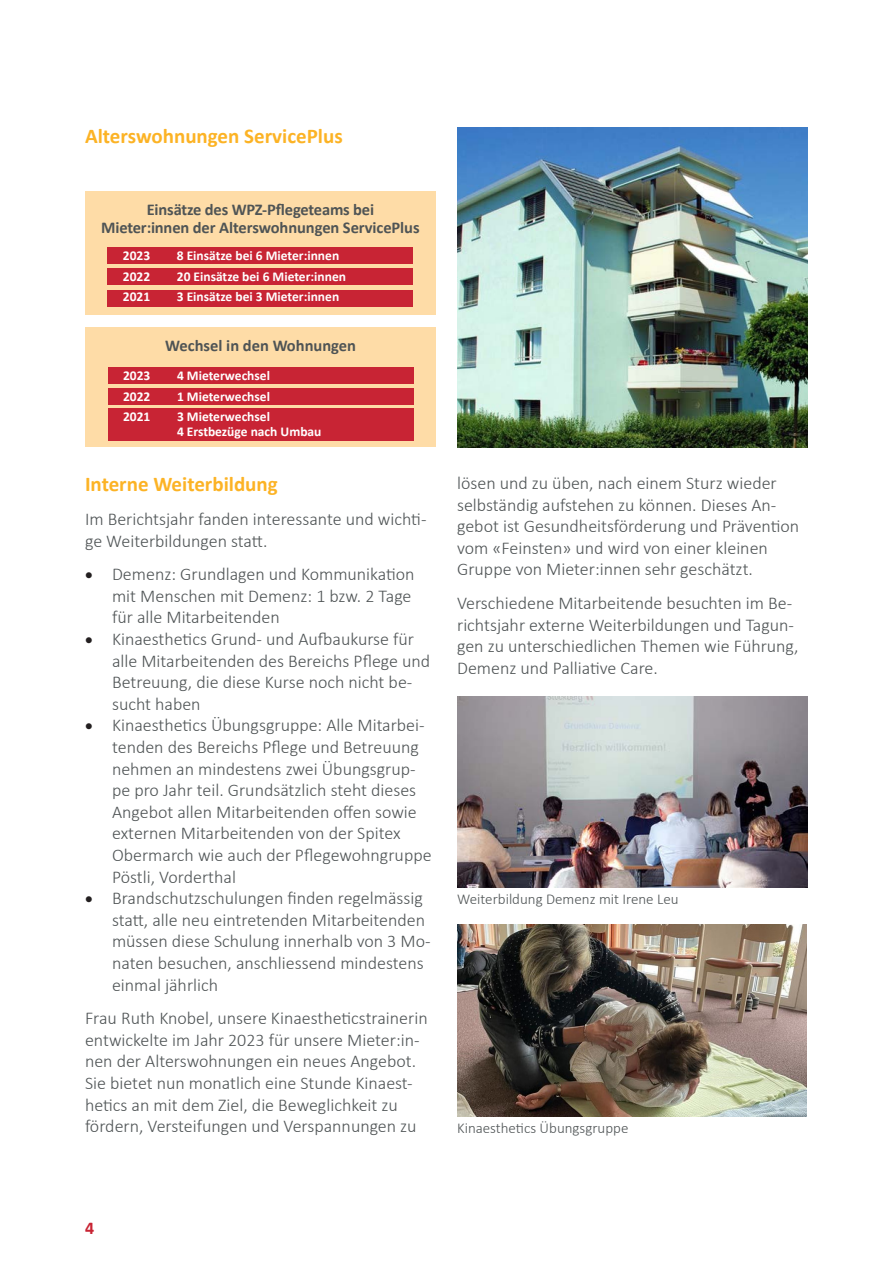
<style>
.page{position:relative;width:893px;height:1263px;background:#fff}
.page>*{position:absolute;margin:0;border:0;box-sizing:border-box;transform-origin:0 0}
.Titel{font:700 21px "Calibri";color:#fcb325}
.t1{font:300 18px/21.6px "Calibri";color:#4f5455}
.t2{font:700 18px "Calibri";color:#c82434}
.Lauftext_Blocksatz{font:700 16.5px/18px "Calibri";letter-spacing:-.01em;color:#4f5455;text-align:center}
.Lauftext_Blocksatz-2{font:300 15px "Calibri";color:#4f5455}
.t3{font:700 13.5px "Calibri";color:#fff}
.s1{color:#231f20}
</style>
<div class="page">
<img style="left:457px;top:128px;width:351px;height:319px">
<div style="left:85px;top:327px;width:351px;height:120px;background:#fedca7"></div>
<div style="left:108px;top:388px;width:305px;height:17px;background:#c82434"></div>
<div style="left:108px;top:408px;width:305px;height:32px;background:#c82434"></div>
<div style="left:108px;top:367px;width:305px;height:16px;background:#c82434"></div>
<div style="left:85px;top:191px;width:351px;height:124px;background:#fedca7"></div>
<div style="left:108px;top:268px;width:305px;height:17px;background:#c82434"></div>
<div style="left:108px;top:290px;width:305px;height:16px;background:#c82434"></div>
<div style="left:108px;top:247px;width:305px;height:17px;background:#c82434"></div>
<img style="left:457px;top:696px;width:351px;height:192px">
<img style="left:457px;top:925px;width:350px;height:191px">
<p class="Titel" style="left:85px;top:121px;width:259px">Alterswohnungen ServicePlus</p>
<p class="Lauftext_Blocksatz" style="left:101px;top:200px;width:320px">Einsätze des WPZ-Pflegeteams bei<br>Mieter:innen der Alterswohnungen ServicePlus</p>
<p class="t3" style="left:123px;top:267px;width:29px">2022</p>
<p class="t3" style="left:177px;top:267px;width:171px">20 Einsätze bei 6 Mieter:innen</p>
<p class="t3" style="left:123px;top:287px;width:29px">2021</p>
<p class="t3" style="left:177px;top:287px;width:164px">3 Einsätze bei 3 Mieter:innen</p>
<p class="t3" style="left:123px;top:246px;width:29px">2023</p>
<p class="t3" style="left:177px;top:246px;width:164px">8 Einsätze bei 6 Mieter:innen</p>
<p class="Lauftext_Blocksatz" style="left:165px;top:336px;width:192px">Wechsel in den Wohnungen</p>
<p class="t3" style="left:123px;top:365px;width:29px">2023</p>
<p class="t3" style="left:177px;top:365px;width:95px">4 Mieterwechsel</p>
<p class="t3" style="left:123px;top:387px;width:29px">2022</p>
<p class="t3" style="left:177px;top:387px;width:95px">1 Mieterwechsel</p>
<p class="t3" style="left:123px;top:407px;width:29px">2021</p>
<p class="t3" style="left:177px;top:407px;width:95px">3 Mieterwechsel</p>
<p class="t3" style="left:177px;top:422px;width:146px">4 Erstbezüge nach Umbau</p>
<p class="Titel" style="left:85px;top:469px;width:194px">Interne Weiterbildung</p>
<p class="t1" style="left:85px;top:508px;width:343px">Im Berichtsjahr fanden interessante und wichti&shy;ge Weiterbildungen statt.</p>
<p class="t1" style="left:112px;top:563px;width:304px;text-indent:-27px"><span class="s1">•</span> Demenz: Grundlagen und Kommunikation mit Menschen mit Demenz: 1 bzw. 2 Tage für alle Mitarbeitenden</p>
<p class="t1" style="left:112px;top:628px;width:320px;text-indent:-27px"><span class="s1">•</span> Kinaesthetics Grund- und Aufbaukurse für alle Mitarbeitenden des Bereichs Pflege und Betreuung, die diese Kurse noch nicht be&shy;sucht haben</p>
<p class="t1" style="left:112px;top:714px;width:321px;text-indent:-27px"><span class="s1">•</span> Kinaesthetics Übungsgruppe: Alle Mitarbei&shy;tenden des Bereichs Pflege und Betreuung nehmen an mindestens zwei Übungsgrup&shy;pe pro Jahr teil. Grundsätzlich steht dieses Angebot allen Mitarbeitenden offen sowie externen Mitarbeitenden von der Spitex Obermarch wie auch der Pflegewohngruppe Pöstli, Vorderthal</p>
<p class="t1" style="left:112px;top:887px;width:320px;text-indent:-27px"><span class="s1">•</span> Brandschutzschulungen finden regelmässig statt, alle neu eintretenden Mitarbeitenden müssen diese Schulung innerhalb von 3 Mo&shy;naten besuchen, anschliessend mindestens einmal jährlich</p>
<p class="t1" style="left:85px;top:1007px;width:344px">Frau Ruth Knobel, unsere Kinaestheticstrainerin entwickelte im Jahr 2023 für unsere Mieter:in&shy;nen der Alterswohnungen ein neues Angebot.<br>Sie bietet nun monatlich eine Stunde Kinaest&shy;hetics an mit dem Ziel, die Beweglichkeit zu fördern, Versteifungen und Verspannungen zu</p>
<p class="t1" style="left:457px;top:472px;width:344px">lösen und zu üben, nach einem Sturz wieder selbständig aufstehen zu können. Dieses An&shy;gebot ist Gesundheitsförderung und Prävention vom «Feinsten» und wird von einer kleinen Gruppe von Mieter:innen sehr geschätzt.</p>
<p class="t1" style="left:457px;top:592px;width:343px">Verschiedene Mitarbeitende besuchten im Be&shy;richtsjahr externe Weiterbildungen und Tagun&shy;gen zu unterschiedlichen Themen wie Führung, Demenz und Palliative Care.</p>
<p class="Lauftext_Blocksatz-2" style="left:457px;top:890px;width:223px">Weiterbildung Demenz mit Irene Leu</p>
<p class="Lauftext_Blocksatz-2" style="left:457px;top:1118px;width:173px">Kinaesthetics Übungsgruppe</p>
<p class="t2" style="left:85px;top:1215px;width:11px">4</p>
</div>
